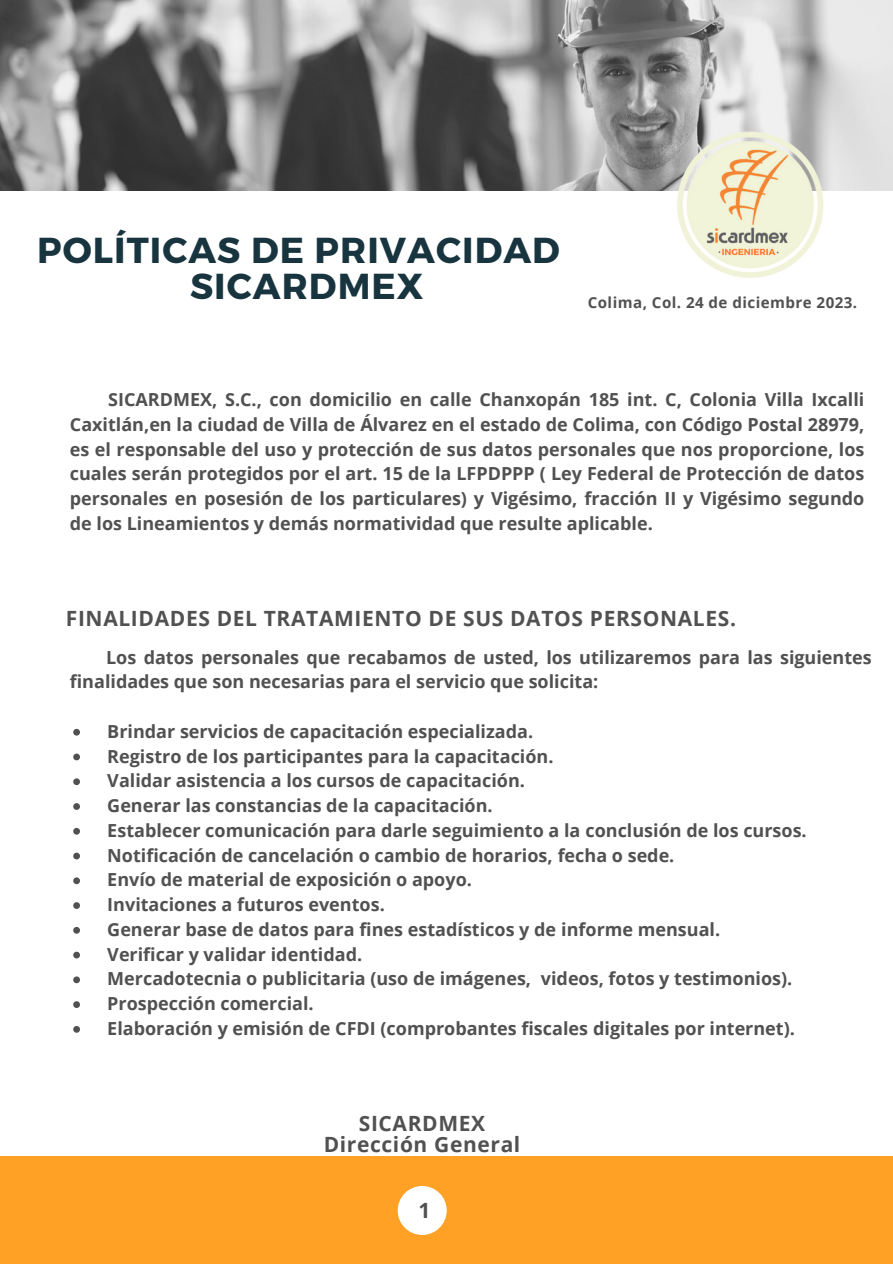
<style>
.page{position:relative;width:893px;height:1264px;background:#fff}
.page>*{position:absolute;margin:0;border:0;box-sizing:border-box;transform-origin:0 0}
.t1{font:700 36px "Montserrat";letter-spacing:.03em;color:#18343f}
.t2{font:700 21px "Open Sans";letter-spacing:.03em;color:#515151}
.t3{font:700 18px/24.8px "Open Sans";color:#515151;text-align:justify}
.t4{font:700 15.15px "Open Sans";letter-spacing:.03em;color:#515151}
</style>
<div class="page">
<div style="left:0;top:1156px;width:892px;height:107px;background:#ffa124"></div>
<img style="left:0;top:0;width:892px;height:190px">
<img style="left:661px;top:129px;width:177px;height:149px">
<svg style="left:73px;top:728px;width:7px;height:7px"></svg>
<svg style="left:73px;top:753px;width:7px;height:7px"></svg>
<svg style="left:73px;top:778px;width:7px;height:7px"></svg>
<svg style="left:73px;top:803px;width:7px;height:6px"></svg>
<svg style="left:73px;top:827px;width:7px;height:7px"></svg>
<svg style="left:73px;top:852px;width:7px;height:7px"></svg>
<svg style="left:73px;top:877px;width:7px;height:7px"></svg>
<svg style="left:73px;top:902px;width:7px;height:6px"></svg>
<svg style="left:73px;top:927px;width:7px;height:6px"></svg>
<svg style="left:73px;top:951px;width:7px;height:7px"></svg>
<svg style="left:73px;top:976px;width:7px;height:7px"></svg>
<svg style="left:73px;top:1001px;width:7px;height:6px"></svg>
<svg style="left:73px;top:1026px;width:7px;height:6px"></svg>
<div style="left:397px;top:1185px;width:49px;height:49px;background:#fff;border-radius:50%"></div>
<p class="t1" style="left:37px;top:227px;width:524px">POLÍTICAS DE PRIVACIDAD</p>
<p class="t1" style="left:190px;top:263px;width:235px">SICARDMEX</p>
<p class="t4" style="left:587px;top:292px;width:271px">Colima, Col. 24 de diciembre 2023.</p>
<p class="t3" style="left:70px;top:387px;width:796px;text-indent:38px">SICARDMEX, S.C., con domicilio en calle Chanxopán 185 int. C, Colonia Villa Ixcalli Caxitlán,en la ciudad de Villa de Álvarez en el estado de Colima, con Código Postal 28979, es el responsable del uso y protección de sus datos personales que nos proporcione, los cuales serán protegidos por el art. 15 de la LFPDPPP ( Ley Federal de Protección de datos personales en posesión de los particulares) y Vigésimo, fracción II y Vigésimo segundo de los Lineamientos y demás normatividad que resulte aplicable.</p>
<p class="t2" style="left:66px;top:604px;width:671px">FINALIDADES DEL TRATAMIENTO DE SUS DATOS PERSONALES.</p>
<p class="t3" style="left:70px;top:644px;width:803px;text-indent:36px">Los datos personales que recabamos de usted, los utilizaremos para las siguientes finalidades que son necesarias para el servicio que solicita:</p>
<p class="t3" style="left:107px;top:718px;width:427px">Brindar servicios de capacitación especializada.</p>
<p class="t3" style="left:107px;top:743px;width:447px">Registro de los participantes para la capacitación.</p>
<p class="t3" style="left:107px;top:768px;width:419px">Validar asistencia a los cursos de capacitación.</p>
<p class="t3" style="left:107px;top:792px;width:387px">Generar las constancias de la capacitación.</p>
<p class="t3" style="left:107px;top:817px;width:701px">Establecer comunicación para darle seguimiento a la conclusión de los cursos.</p>
<p class="t3" style="left:107px;top:842px;width:568px">Notificación de cancelación o cambio de horarios, fecha o sede.</p>
<p class="t3" style="left:107px;top:867px;width:366px">Envío de material de exposición o apoyo.</p>
<p class="t3" style="left:107px;top:891px;width:279px">Invitaciones a futuros eventos.</p>
<p class="t3" style="left:107px;top:916px;width:614px">Generar base de datos para fines estadísticos y de informe mensual.</p>
<p class="t3" style="left:107px;top:941px;width:256px">Verificar y validar identidad.</p>
<p class="t3" style="left:107px;top:966px;width:686px">Mercadotecnia o publicitaria (uso de imágenes, videos, fotos y testimonios).</p>
<p class="t3" style="left:107px;top:990px;width:208px">Prospección comercial.</p>
<p class="t3" style="left:107px;top:1015px;width:689px">Elaboración y emisión de CFDI (comprobantes fiscales digitales por internet).</p>
<p class="t2" style="left:359px;top:1108px;width:128px">SICARDMEX</p>
<p class="t2" style="left:323px;top:1129px;width:198px">Dirección General</p>
<p class="t2" style="left:418px;top:1195px;width:13px">1</p>
</div>
